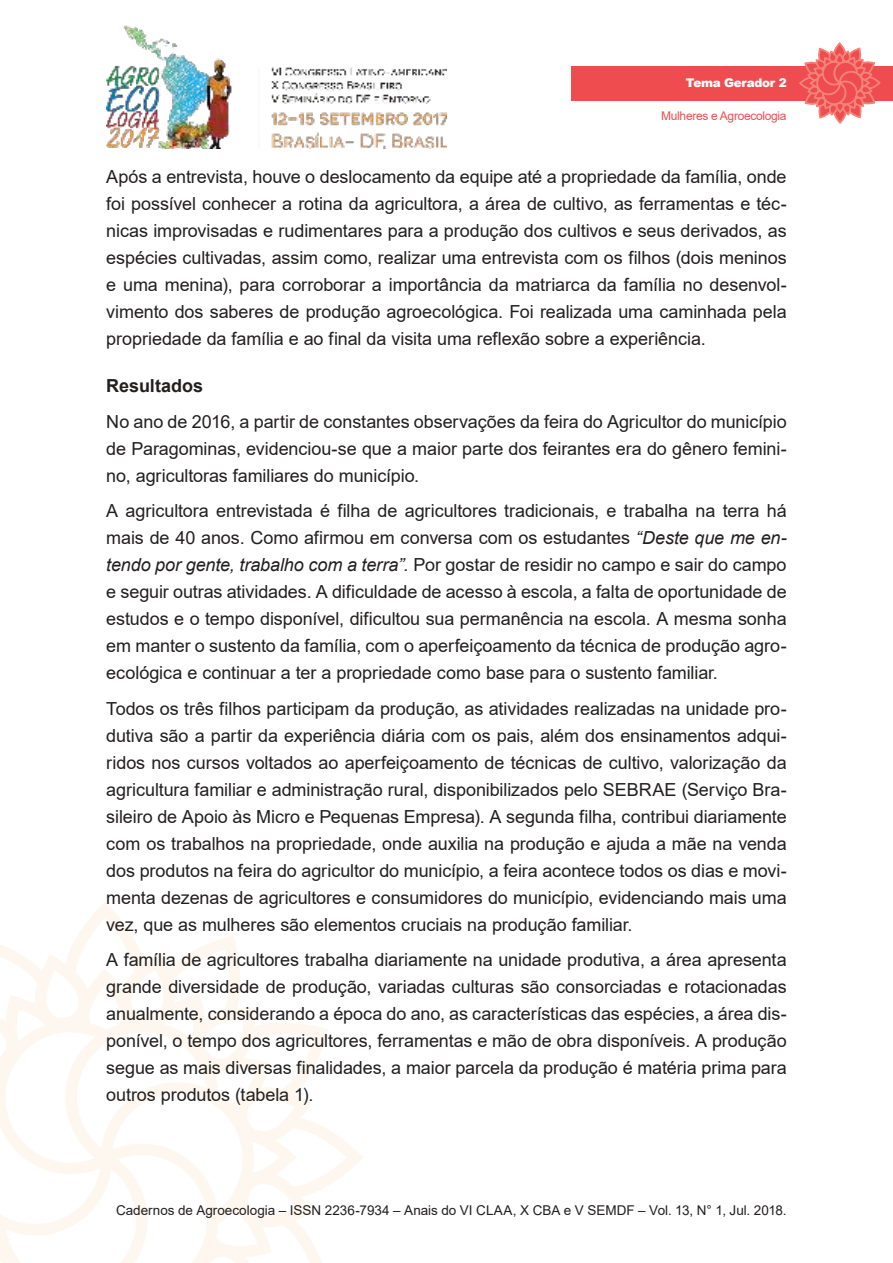
<style>
.page{position:relative;width:893px;height:1263px;background:#fff}
.page>*{position:absolute;margin:0;border:0;box-sizing:border-box;transform-origin:0 0}
.t1{font:18px/27px "Arial";letter-spacing:-.005em;color:#221f1f;text-align:justify}
.t2{font:700 18px "Arial";color:#221f1f}
.t3{font:13.5px "Arial";color:#221f1f}
.t4{font:12px "Arial";letter-spacing:-.025em;color:#ef4c50}
.t5{font:900 12px "Arial";letter-spacing:-.025em;color:#fff}
.s1{font-style:italic}
</style>
<div class="page">
<img style="left:106px;top:25px;width:340px;height:124px">
<svg style="left:0;top:910px;width:363px;height:353px"></svg>
<div style="left:571px;top:66px;width:322px;height:34px;background:#ef4c50"></div>
<svg style="left:798px;top:43px;width:83px;height:81px"></svg>
<p class="t5" style="left:686px;top:76px;width:102px">Tema Gerador 2</p>
<p class="t4" style="left:661px;top:112px;width:127px">Mulheres e Agroecologia</p>
<p class="t1" style="left:106px;top:165px;width:682px">Após a entrevista, houve o deslocamento da equipe até a propriedade da família, onde foi possível conhecer a rotina da agricultora, a área de cultivo, as ferramentas e téc&shy;nicas improvisadas e rudimentares para a produção dos cultivos e seus derivados, as espécies cultivadas, assim como, realizar uma entrevista com os filhos (dois meninos e uma menina), para corroborar a importância da matriarca da família no desenvol&shy;vimento dos saberes de produção agroecológica. Foi realizada uma caminhada pela propriedade da família e ao final da visita uma reflexão sobre a experiência.</p>
<p class="t2" style="left:106px;top:379px;width:98px">Resultados</p>
<p class="t1" style="left:106px;top:410px;width:682px">No ano de 2016, a partir de constantes observações da feira do Agricultor do município de Paragominas, evidenciou-se que a maior parte dos feirantes era do gênero femini&shy;no, agricultoras familiares do município.</p>
<p class="t1" style="left:106px;top:499px;width:682px">A agricultora entrevistada é filha de agricultores tradicionais, e trabalha na terra há mais de 40 anos. Como afirmou em conversa com os estudantes <span class="s1">“Deste que me en&shy;tendo por gente, trabalho com a terra”.</span> Por gostar de residir no campo e sair do campo e seguir outras atividades. A dificuldade de acesso à escola, a falta de oportunidade de estudos e o tempo disponível, dificultou sua permanência na escola. A mesma sonha em manter o sustento da família, com o aperfeiçoamento da técnica de produção agro&shy;ecológica e continuar a ter a propriedade como base para o sustento familiar.</p>
<p class="t1" style="left:106px;top:697px;width:682px">Todos os três filhos participam da produção, as atividades realizadas na unidade pro&shy;dutiva são a partir da experiência diária com os pais, além dos ensinamentos adqui&shy;ridos nos cursos voltados ao aperfeiçoamento de técnicas de cultivo, valorização da agricultura familiar e administração rural, disponibilizados pelo SEBRAE (Serviço Bra&shy;sileiro de Apoio às Micro e Pequenas Empresa). A segunda filha, contribui diariamente com os trabalhos na propriedade, onde auxilia na produção e ajuda a mãe na venda dos produtos na feira do agricultor do município, a feira acontece todos os dias e movi&shy;menta dezenas de agricultores e consumidores do município, evidenciando mais uma vez, que as mulheres são elementos cruciais na produção familiar.</p>
<p class="t1" style="left:106px;top:948px;width:682px">A família de agricultores trabalha diariamente na unidade produtiva, a área apresenta grande diversidade de produção, variadas culturas são consorciadas e rotacionadas anualmente, considerando a época do ano, as características das espécies, a área dis&shy;ponível, o tempo dos agricultores, ferramentas e mão de obra disponíveis. A produção segue as mais diversas finalidades, a maior parcela da produção é matéria prima para outros produtos (tabela 1).</p>
<p class="t3" style="left:116px;top:1205px;width:672px">Cadernos de Agroecologia – ISSN 2236-7934 – Anais do VI CLAA, X CBA e V SEMDF – Vol. 13, N° 1, Jul. 2018.</p>
</div>
